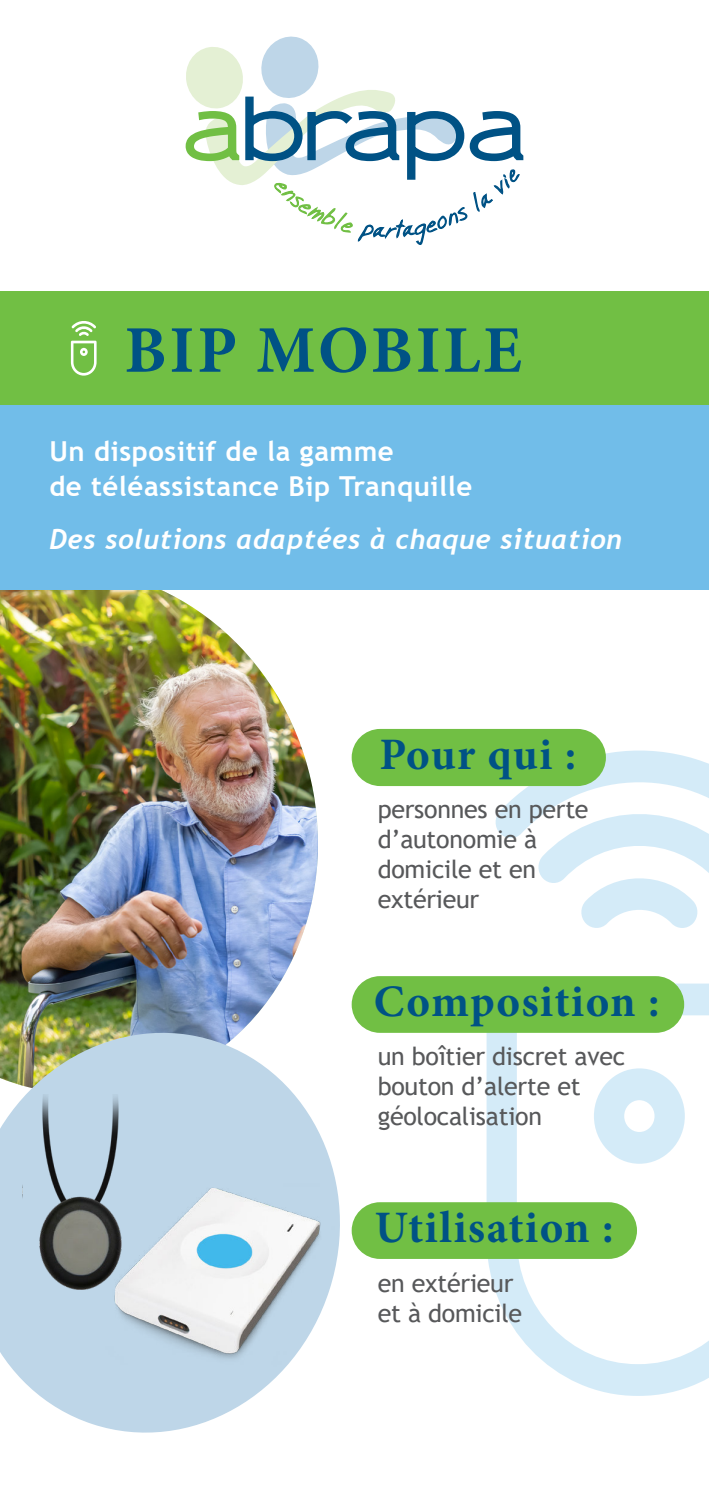
<style>
.page{position:relative;width:709px;height:1503px;background:#fff}
.page>*{position:absolute;margin:0;border:0;box-sizing:border-box;transform-origin:0 0}
.t1{font:700 66.75px "Minion Pro";letter-spacing:.035em;color:#005285}
.t2{font:700 45px "Minion Pro";letter-spacing:.025em;color:#005285}
.t3{font:700 27.5px/35px "Trebuchet MS";letter-spacing:.02em;color:#fff}
.t4{font:italic 700 27.5px "Trebuchet";letter-spacing:.02em;color:#fff}
.t5{font:25px/30px "Trebuchet MS";letter-spacing:-.01em;color:#57585a}
</style>
<div class="page">
<img style="left:0;top:590px;width:318px;height:419px">
<div style="left:0;top:291px;width:709px;height:299px;background:#71bde9"></div>
<div style="left:0;top:291px;width:709px;height:114px;background:#71bf44"></div>
<svg style="left:0;top:1009px;width:363px;height:424px;fill:#bed6e8"></svg>
<img style="left:76px;top:1173px;width:264px;height:199px">
<svg style="left:185px;top:36px;width:339px;height:209px"></svg>
<svg style="left:486px;top:983px;width:223px;height:412px"></svg>
<svg style="left:594px;top:1068px;width:91px;height:95px"></svg>
<svg style="left:494px;top:750px;width:215px;height:178px"></svg>
<svg style="left:71px;top:321px;width:26px;height:54px"></svg>
<div style="left:352px;top:729px;width:254px;height:57px;background:#71bf44;border-radius:29px"></div>
<div style="left:352px;top:976px;width:332px;height:56px;background:#71bf44;border-radius:28px"></div>
<div style="left:352px;top:1202px;width:285px;height:56px;background:#71bf44;border-radius:28px"></div>
<img style="left:23px;top:1094px;width:101px;height:198px">
<h1 class="t1" style="left:124px;top:325px;width:399px">BIP MOBILE</h1>
<p class="t3" style="left:49px;top:436px;width:424px">Un dispositif de la gamme<br>de téléassistance Bip Tranquille</p>
<p class="t4" style="left:49px;top:527px;width:574px">Des solutions adaptées à chaque situation</p>
<h2 class="t2" style="left:379px;top:737px;width:198px">Pour qui :</h2>
<p class="t5" style="left:378px;top:796px;width:212px">personnes en perte d’autonomie à domicile et en extérieur</p>
<h2 class="t2" style="left:374px;top:984px;width:287px">Composition :</h2>
<p class="t5" style="left:378px;top:1043px;width:249px">un boîtier discret avec bouton d’alerte et géolocalisation</p>
<h2 class="t2" style="left:375px;top:1210px;width:240px">Utilisation :</h2>
<p class="t5" style="left:378px;top:1269px;width:146px">en extérieur et à domicile</p>
</div>
